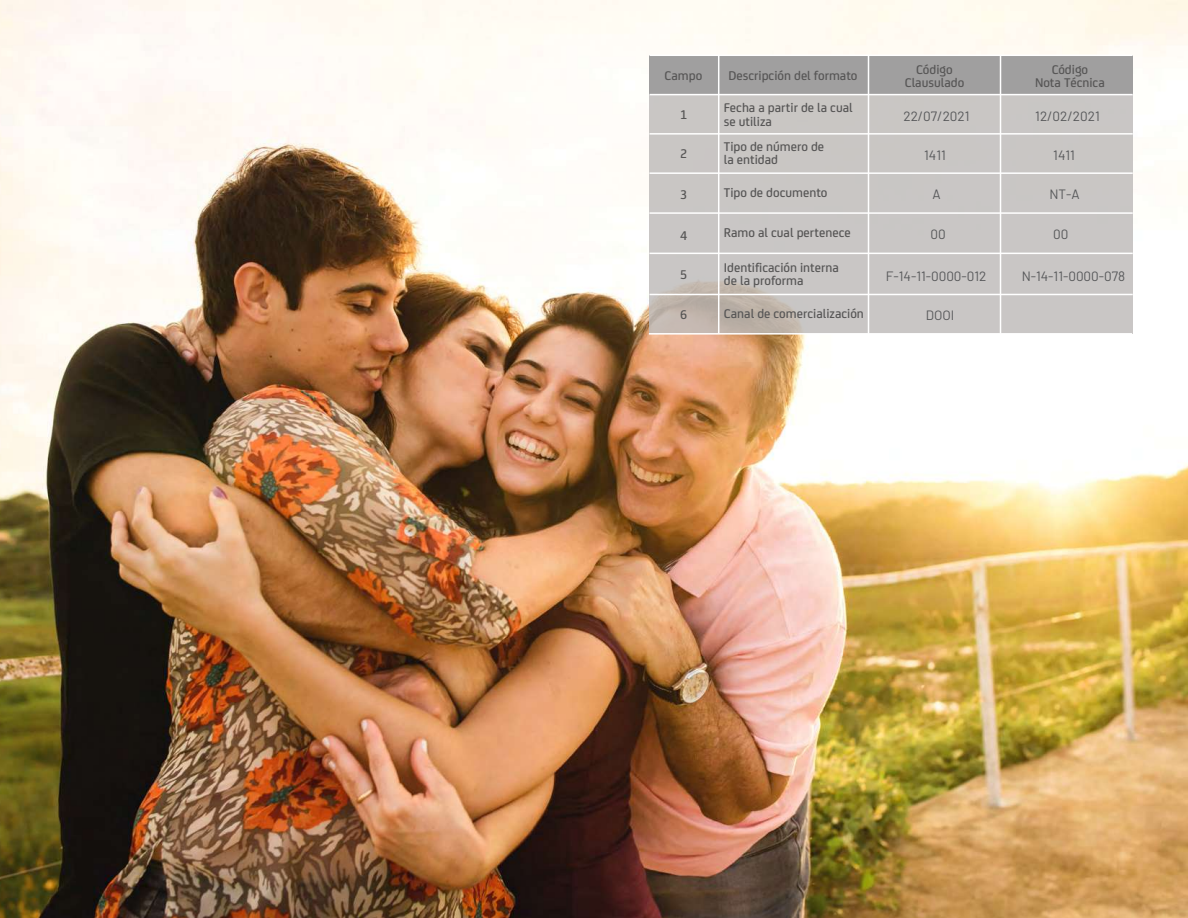
<style>
.page{position:relative;width:1188px;height:918px;background:#fff}
.page>*{position:absolute;margin:0;border:0;box-sizing:border-box;transform-origin:0 0}
.t1{font:500 13.5px/13.2px "FS Joey";color:#575656}
.t2{font:13.5px "Barlow";color:#57585a}
.t3{font:13.5px "Barlow";color:#57585a}
.s1{font-style:inherit}
</style>
<div class="page">
<img style="left:0;top:0;width:1188px;height:918px">
<svg style="left:649px;top:95px;width:484px;height:239px;background:#c8c5c3"></svg>
<div style="left:649px;top:55px;width:484px;height:40px;background:#a09f9f"></div>
<hr style="left:649px;top:94px;width:484px;height:1px;background:#fff">
<hr style="left:649px;top:133px;width:484px;height:2px;background:#fff">
<hr style="left:649px;top:172px;width:484px;height:2px;background:#fff">
<hr style="left:649px;top:212px;width:484px;height:2px;background:#fff">
<hr style="left:649px;top:253px;width:484px;height:1px;background:#fff">
<hr style="left:649px;top:294px;width:484px;height:1px;background:#fff">
<hr style="left:649px;top:333px;width:483px;height:2px;background:#fff">
<hr style="left:718px;top:55px;width:1px;height:279px;background:#fff">
<hr style="left:1000px;top:55px;width:1px;height:279px;background:#fff">
<hr style="left:868px;top:55px;width:1px;height:279px;background:#fff">
<hr style="left:649px;top:55px;width:484px;height:1px;background:#fff">
<p class="t1" style="left:665px;top:68px;width:39px">Campo</p>
<p class="t1" style="left:728px;top:68px;width:131px">Descripción del formato</p>
<p class="t1" style="left:724px;top:100px;width:130px">Fecha a partir de la cual se utiliza</p>
<p class="t1" style="left:724px;top:139px;width:102px">Tipo de número de la entidad</p>
<p class="t1" style="left:724px;top:185px;width:105px">Tipo de documento</p>
<p class="t1" style="left:724px;top:225px;width:128px">Ramo al cual pertenece</p>
<p class="t1" style="left:680px;top:108px;width:9px">1</p>
<p class="t1" style="left:680px;top:146px;width:9px">2</p>
<p class="t1" style="left:680px;top:187px;width:9px">3</p>
<p class="t1" style="left:680px;top:228px;width:9px">4</p>
<p class="t1" style="left:680px;top:267px;width:9px">5</p>
<p class="t1" style="left:680px;top:307px;width:9px">6</p>
<p class="t1" style="left:724px;top:260px;width:116px">Identificación interna de la proforma</p>
<p class="t1" style="left:724px;top:306px;width:142px">Canal de comercialización</p>
<p class="t1" style="left:905px;top:62px;width:61px;text-align:center">Código<br>Clausulado</p>
<p class="t1" style="left:1035px;top:62px;width:71px;text-align:center">Código<br>Nota Técnica</p>
<p class="t3" style="left:903px;top:106px;width:68px">2<span class="s1">2</span>/<span class="s1">07</span>/202<span class="s1">1</span></p>
<p class="t3" style="left:1035px;top:106px;width:66px"><span class="s1">12</span>/0<span class="s1">2</span>/202<span class="s1">1</span></p>
<p class="t3" style="left:924px;top:145px;width:23px">1411</p>
<p class="t2" style="left:932px;top:185px;width:10px">A</p>
<p class="t3" style="left:1053px;top:145px;width:23px">1411</p>
<p class="t3" style="left:1049px;top:185px;width:32px">NT-<span class="s1">A</span></p>
<p class="t2" style="left:931px;top:225px;width:17px">00</p>
<p class="t2" style="left:1053px;top:225px;width:17px">00</p>
<p class="t2" style="left:886px;top:267px;width:102px">F-14-11-0000-012</p>
<p class="t2" style="left:1022px;top:267px;width:105px">N-14-11-0000-078</p>
<p class="t3" style="left:926px;top:306px;width:30px">DOOI</p>
</div>
